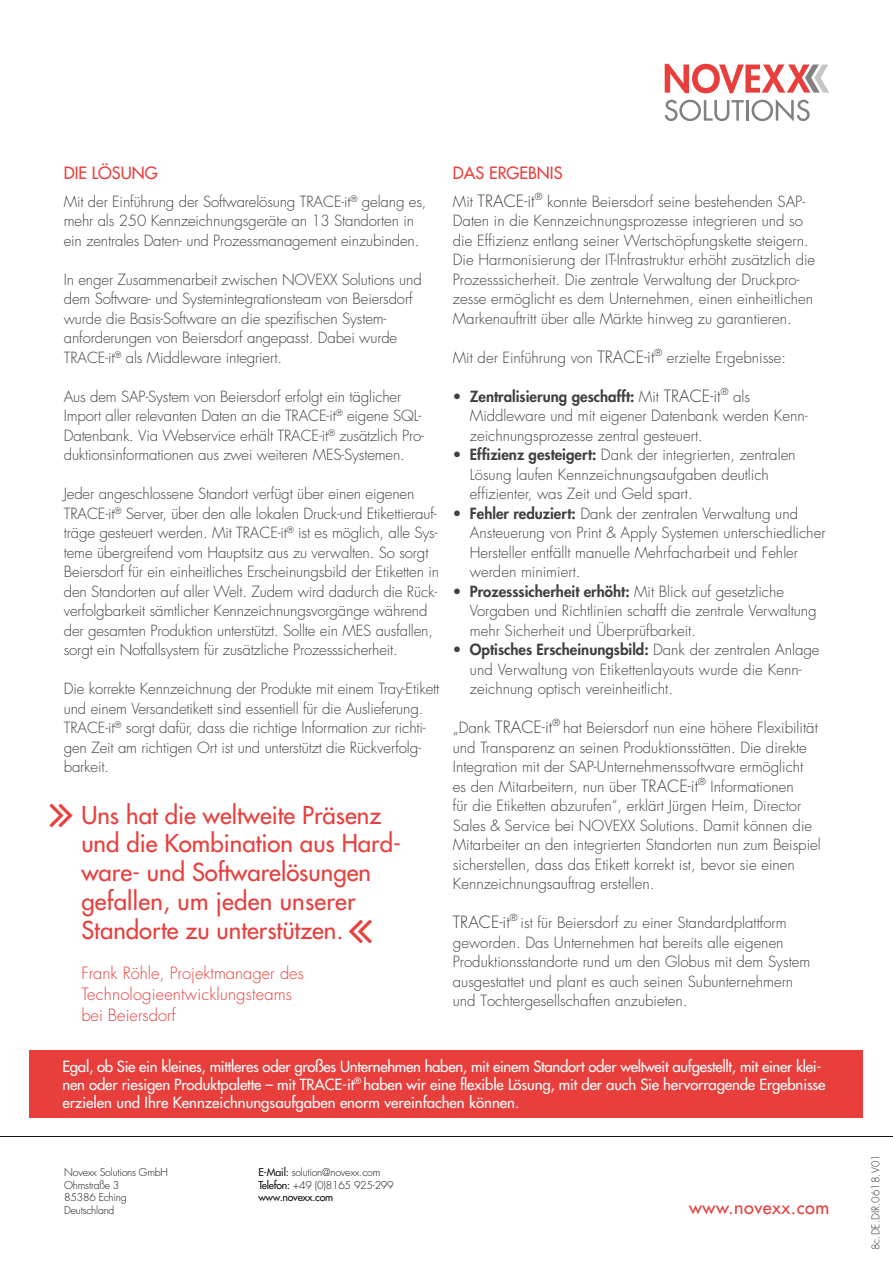
<style>
.page{position:relative;width:893px;height:1263px;background:#fff}
.page>*{position:absolute;margin:0;border:0;box-sizing:border-box;transform-origin:0 0}
.t1{font:500 24px/28.8px "Futura Std";color:#e83f3c}
.t2{font:500 18px "Futura Std";letter-spacing:.03em;color:#e83f3c}
.t3{font:300 16.5px/21px "Futura Std";color:#e83f3c}
.t4{font:500 16.5px "Futura Std";color:#e83f3c}
.t5{font:300 15px/19.5px "Futura Std";color:#40403f}
.t6{font:500 15px/18px "Futura Std";letter-spacing:-.01em;color:#fff}
.t7{font:300 10.5px/12.6px "Futura Std";letter-spacing:-.02em;color:#131413}
.t8{font:300 10.5px "Futura Std";color:#313130}
.s1{font-size:16.5px}
.s2{font-weight:800}
.s3{font-weight:500}
</style>
<div class="page">
<hr style="left:0;top:1136px;width:893px;height:1px;background:#131413">
<div style="left:30px;top:1050px;width:833px;height:68px;background:#e83f3c"></div>
<svg style="left:665px;top:64px;width:164px;height:29px"></svg>
<svg style="left:665px;top:100px;width:79px;height:21px"></svg>
<hr style="left:746px;top:100px;width:3px;height:21px;background:#818181">
<svg style="left:752px;top:99px;width:58px;height:22px"></svg>
<p class="t4" style="left:64px;top:162px;width:95px">DIE LÖSUNG</p>
<p class="t5" style="left:64px;top:192px;width:364px">Mit der Einführung der Softwarelösung TRACE-it<sup>®</sup> gelang es, mehr als 250 Kennzeichnungsgeräte an 13 Standorten in ein zentrales Daten- und Prozessmanagement einzubinden.</p>
<p class="t5" style="left:64px;top:270px;width:359px">In enger Zusammenarbeit zwischen NOVEXX Solutions und dem Software- und Systemintegrationsteam von Beiersdorf wurde die Basis-Software an die spezifischen System&shy;anforderungen von Beiersdorf angepasst. Dabei wurde TRACE-it<sup>®</sup> als Middleware integriert.</p>
<p class="t5" style="left:64px;top:387px;width:362px">Aus dem SAP-System von Beiersdorf erfolgt ein täglicher Import aller relevanten Daten an die TRACE-it<sup>®</sup> eigene SQL-Datenbank. Via Webservice erhält TRACE-it<sup>®</sup> zusätzlich Pro&shy;duktionsinformationen aus zwei weiteren MES-Systemen.</p>
<p class="t5" style="left:64px;top:484px;width:377px">Jeder angeschlossene Standort verfügt über einen eigenen TRACE-it<sup>®</sup> Server, über den alle lokalen Druck-und Etikettierauf&shy;träge gesteuert werden. Mit TRACE-it<sup>®</sup> ist es möglich, alle Sys&shy;teme übergreifend vom Hauptsitz aus zu verwalten. So sorgt Beiersdorf für ein einheitliches Erscheinungsbild der Etiketten in den Standorten auf aller Welt. Zudem wird dadurch die Rück&shy;verfolgbarkeit sämtlicher Kennzeichnungsvorgänge während der gesamten Produktion unterstützt. Sollte ein MES ausfallen, sorgt ein Notfallsystem für zusätzliche Prozesssicherheit.</p>
<p class="t5" style="left:64px;top:679px;width:377px">Die korrekte Kennzeichnung der Produkte mit einem Tray-Etikett und einem Versandetikett sind essentiell für die Auslieferung.<br>TRACE-it<sup>®</sup> sorgt dafür, dass die richtige Information zur richti&shy;gen Zeit am richtigen Ort ist und unterstützt die Rückverfolg&shy;barkeit.</p>
<h1 class="t1" style="left:81px;top:800px;width:321px">Uns hat die weltweite Präsenz und die Kombination aus Hard&shy;ware- und Softwarelösungen gefallen, um jeden unserer<br>Standorte zu unterstützen.</h1>
<p class="t3" style="left:81px;top:963px;width:224px">Frank Röhle, Projektmanager des<br>Technologieentwicklungsteams bei Beiersdorf</p>
<p class="t4" style="left:453px;top:162px;width:111px">DAS ERGEBNIS</p>
<p class="t5" style="left:453px;top:192px;width:364px">Mit <span class="s1">TRACE-it</span><sup>®</sup> konnte Beiersdorf seine bestehenden SAP-Daten in die Kennzeichnungsprozesse integrieren und so die Effizienz entlang seiner Wertschöpfungskette steigern.<br>Die Harmonisierung der IT-Infrastruktur erhöht zusätzlich die Prozesssicherheit. Die zentrale Verwaltung der Druckpro&shy;zesse ermöglicht es dem Unternehmen, einen einheitlichen Markenauftritt über alle Märkte hinweg zu garantieren.</p>
<p class="t5" style="left:453px;top:348px;width:335px">Mit der Einführung von <span class="s1">TRACE-it</span><sup>®</sup> erzielte Ergebnisse:</p>
<p class="t5" style="left:470px;top:387px;width:339px;text-indent:-17px"><span class="s2">• Zentralisierung geschafft:</span> Mit <span class="s1">TRACE-it</span><sup>®</sup> als<br>Middleware und mit eigener Datenbank werden Kenn&shy;zeichnungsprozesse zentral gesteuert.</p>
<p class="t5" style="left:470px;top:445px;width:327px;text-indent:-17px"><span class="s2">• Effizienz gesteigert:</span> Dank der integrierten, zentralen<br>Lösung laufen Kennzeichnungsaufgaben deutlich effizienter, was Zeit und Geld spart.</p>
<p class="t5" style="left:470px;top:504px;width:357px;text-indent:-17px"><span class="s2">• Fehler reduziert:</span> Dank der zentralen Verwaltung und Ansteuerung von Print &amp; Apply Systemen unterschiedlicher Hersteller entfällt manuelle Mehrfacharbeit und Fehler werden minimiert.</p>
<p class="t5" style="left:470px;top:582px;width:348px;text-indent:-17px"><span class="s2">• Prozesssicherheit erhöht:</span> Mit Blick auf gesetzliche<br>Vorgaben und Richtlinien schafft die zentrale Verwaltung mehr Sicherheit und Überprüfbarkeit.</p>
<p class="t5" style="left:470px;top:640px;width:351px;text-indent:-17px"><span class="s2">• Optisches Erscheinungsbild:</span> Dank der zentralen Anlage und Verwaltung von Etikettenlayouts wurde die Kenn&shy;zeichnung optisch vereinheitlicht.</p>
<p class="t5" style="left:453px;top:718px;width:369px">„Dank <span class="s1">TRACE-it</span><sup>®</sup> hat Beiersdorf nun eine höhere Flexibilität und Transparenz an seinen Produktionsstätten. Die direkte Integration mit der SAP-Unternehmenssoftware ermöglicht<br>es den Mitarbeitern, nun über <span class="s1">TRACE-it</span><sup>®</sup> Informationen<br>für die Etiketten abzurufen“, erklärt Jürgen Heim, Director Sales &amp; Service bei NOVEXX Solutions. Damit können die Mitarbeiter an den integrierten Standorten nun zum Beispiel sicherstellen, dass das Etikett korrekt ist, bevor sie einen Kennzeichnungsauftrag erstellen.</p>
<p class="t5" style="left:453px;top:913px;width:359px"><span class="s1">TRACE-it</span><sup>®</sup> ist für Beiersdorf zu einer Standardplattform geworden. Das Unternehmen hat bereits alle eigenen Produktionsstandorte rund um den Globus mit dem System ausgestattet und plant es auch seinen Subunternehmern und Tochtergesellschaften anzubieten.</p>
<p class="t6" style="left:62px;top:1057px;width:765px">Egal, ob Sie ein kleines, mittleres oder großes Unternehmen haben, mit einem Standort oder weltweit aufgestellt, mit einer klei&shy;nen oder riesigen Produktpalette – mit TRACE-it<sup>®</sup> haben wir eine flexible Lösung, mit der auch Sie hervorragende Ergebnisse erzielen und Ihre Kennzeichnungsaufgaben enorm vereinfachen können.</p>
<p class="t7" style="left:64px;top:1166px;width:105px">Novexx Solutions GmbH<br>Ohmstraße 3<br>85386 Eching<br>Deutschland</p>
<p class="t7" style="left:258px;top:1166px;width:137px"><span class="s3">E-Mail:</span> solution@novexx.com<br><span class="s3">Telefon:</span> +49 (0)8165 925-299 <span class="s3">www.novexx.com</span></p>
<p class="t2" style="left:689px;top:1196px;width:142px">www.novexx.com</p>
<p class="t8" style="left:869px;top:1250px;width:97px;rotate:-90deg">8c.DE.DIR.0618.V01</p>
</div>
